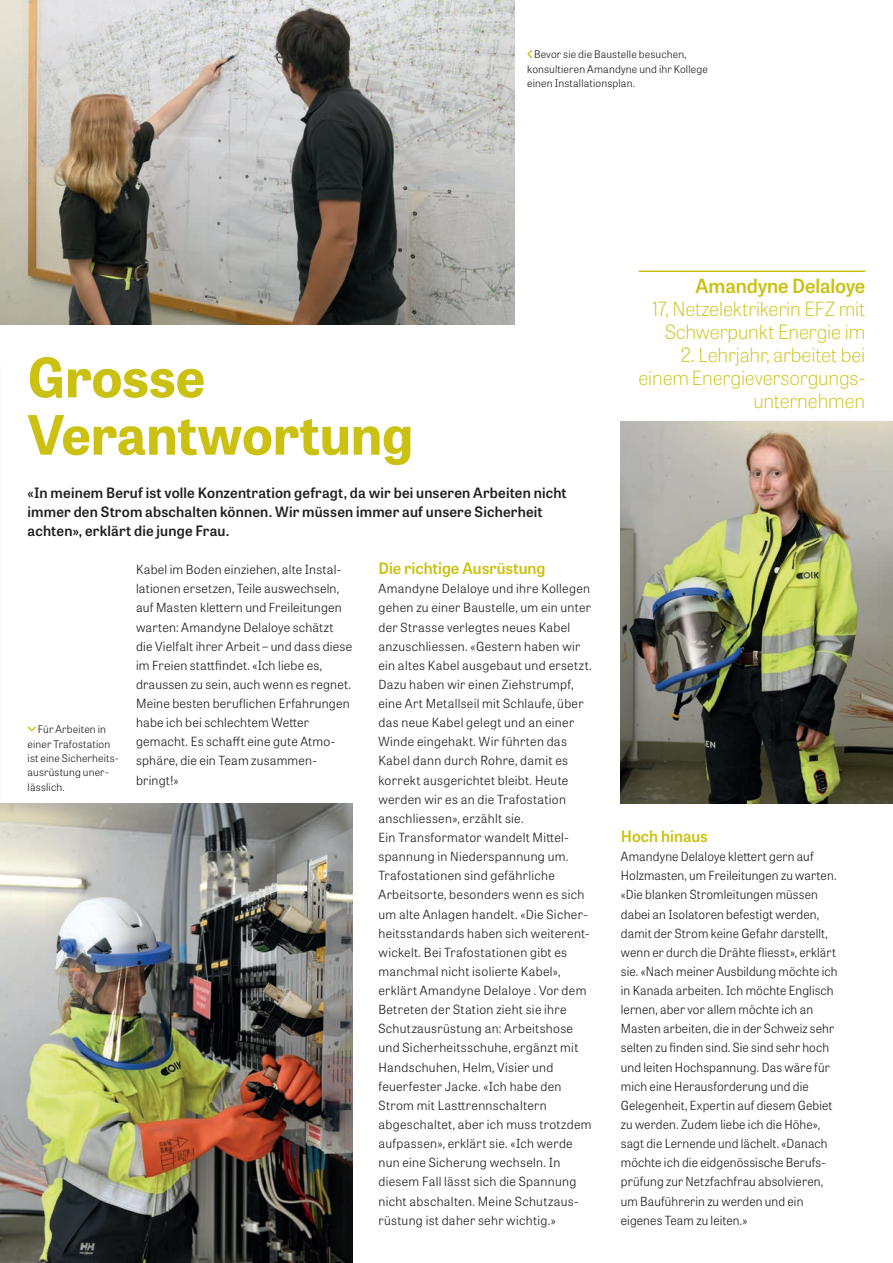
<style>
.page{position:relative;width:893px;height:1263px;background:#fff}
.page>*{position:absolute;margin:0;border:0;box-sizing:border-box;transform-origin:0 0}
.t1{font:700 54px/57.4px "Tablet Gothic";color:#cbc112}
.t2{font:100 19.5px/22.8px "Tablet Gothic";letter-spacing:-.01em;color:#cbc112;text-align:right}
.t3{font:600 19.5px "Tablet Gothic";letter-spacing:-.005em;color:#cbc112}
.t4{font:600 15.75px "Tablet Gothic";color:#cbc112}
.t5{font:600 14.25px/19.2px "Tablet Gothic";letter-spacing:.015em;color:#231f20}
.t6{font:300 12.6px/19.2px "Tablet Gothic";letter-spacing:.02em;color:#231f20}
.t7{font:300 10.5px/14.4px "Tablet Gothic";letter-spacing:.015em;color:#231f20}
</style>
<div class="page">
<hr style="left:638px;top:270px;width:227px;height:2px;background:#cbc112">
<svg style="left:28px;top:726px;width:8px;height:5px"></svg>
<svg style="left:527px;top:50px;width:5px;height:8px"></svg>
<img style="left:0;top:0;width:514px;height:325px">
<img style="left:621px;top:421px;width:272px;height:383px">
<img style="left:0;top:804px;width:353px;height:459px">
<p class="t7" style="left:527px;top:47px;width:182px;text-indent:7px">Bevor sie die Baustelle besuchen, konsultieren Amandyne und ihr Kollege einen Installationsplan.</p>
<h1 class="t1" style="left:28px;top:347px;width:387px">Grosse<br>Verantwortung</h1>
<p class="t5" style="left:28px;top:482px;width:541px">«In meinem Beruf ist volle Konzentration gefragt, da wir bei unseren Arbeiten nicht immer den Strom abschalten können. Wir müssen immer auf unsere Sicherheit achten», erklärt die junge Frau.</p>
<p class="t7" style="left:28px;top:722px;width:93px;text-indent:10px">Für Arbeiten in einer Trafostation ist eine Sicherheits&shy;ausrüstung uner&shy;lässlich.</p>
<p class="t6" style="left:136px;top:559px;width:218px">Kabel im Boden einziehen, alte Instal&shy;lationen ersetzen, Teile auswechseln, auf Masten klettern und Freileitungen warten: Amandyne Delaloye schätzt die Vielfalt ihrer Arbeit – und dass diese im Freien stattfindet. «Ich liebe es, draussen zu sein, auch wenn es regnet.<br>Meine besten beruflichen Erfahrungen habe ich bei schlechtem Wetter gemacht. Es schafft eine gute Atmo&shy;sphäre, die ein Team zusammen&shy;bringt!»</p>
<p class="t4" style="left:378px;top:557px;width:169px">Die richtige Ausrüstung</p>
<p class="t6" style="left:378px;top:579px;width:215px">Amandyne Delaloye und ihre Kollegen gehen zu einer Baustelle, um ein unter der Strasse verlegtes neues Kabel anzuschliessen. «Gestern haben wir ein altes Kabel ausgebaut und ersetzt.<br>Dazu haben wir einen Ziehstrumpf, eine Art Metallseil mit Schlaufe, über das neue Kabel gelegt und an einer Winde eingehakt. Wir führten das Kabel dann durch Rohre, damit es korrekt ausgerichtet bleibt. Heute werden wir es an die Trafostation anschliessen», erzählt sie.<br>Ein Transformator wandelt Mittel&shy;spannung in Niederspannung um.<br>Trafostationen sind gefährliche Arbeitsorte, besonders wenn es sich um alte Anlagen handelt. «Die Sicher&shy;heitsstandards haben sich weiterent&shy;wickelt. Bei Trafostationen gibt es manchmal nicht isolierte Kabel», erklärt Amandyne Delaloye . Vor dem Betreten der Station zieht sie ihre Schutzausrüstung an: Arbeitshose und Sicherheitsschuhe, ergänzt mit Handschuhen, Helm, Visier und feuerfester Jacke. «Ich habe den Strom mit Lasttrennschaltern abgeschaltet, aber ich muss trotzdem aufpassen», erklärt sie. «Ich werde nun eine Sicherung wechseln. In diesem Fall lässt sich die Spannung nicht abschalten. Meine Schutzaus&shy;rüstung ist daher sehr wichtig.»</p>
<h2 class="t3" style="left:695px;top:272px;width:171px">Amandyne Delaloye</h2>
<h2 class="t2" style="left:652px;top:297px;width:214px">17, Netzelektrikerin EFZ mit<br>Schwerpunkt Energie im</h2>
<h2 class="t2" style="left:638px;top:343px;width:228px">2. Lehrjahr, arbeitet bei einem Energieversorgungs&shy;unternehmen</h2>
<p class="t4" style="left:621px;top:825px;width:89px">Hoch hinaus</p>
<p class="t6" style="left:621px;top:846px;width:218px">Amandyne Delaloye klettert gern auf Holzmasten, um Freileitungen zu warten. «Die blanken Stromleitungen müssen dabei an Isolatoren befestigt werden, damit der Strom keine Gefahr darstellt, wenn er durch die Drähte fliesst», erklärt sie. «Nach meiner Ausbildung möchte ich in Kanada arbeiten. Ich möchte Englisch lernen, aber vor allem möchte ich an Masten arbeiten, die in der Schweiz sehr selten zu finden sind. Sie sind sehr hoch und leiten Hochspannung. Das wäre für mich eine Herausforderung und die Gelegenheit, Expertin auf diesem Gebiet zu werden. Zudem liebe ich die Höhe», sagt die Lernende und lächelt. «Danach möchte ich die eidgenössische Berufs&shy;prüfung zur Netzfachfrau absolvieren, um Bauführerin zu werden und ein eigenes Team zu leiten.»</p>
</div>
